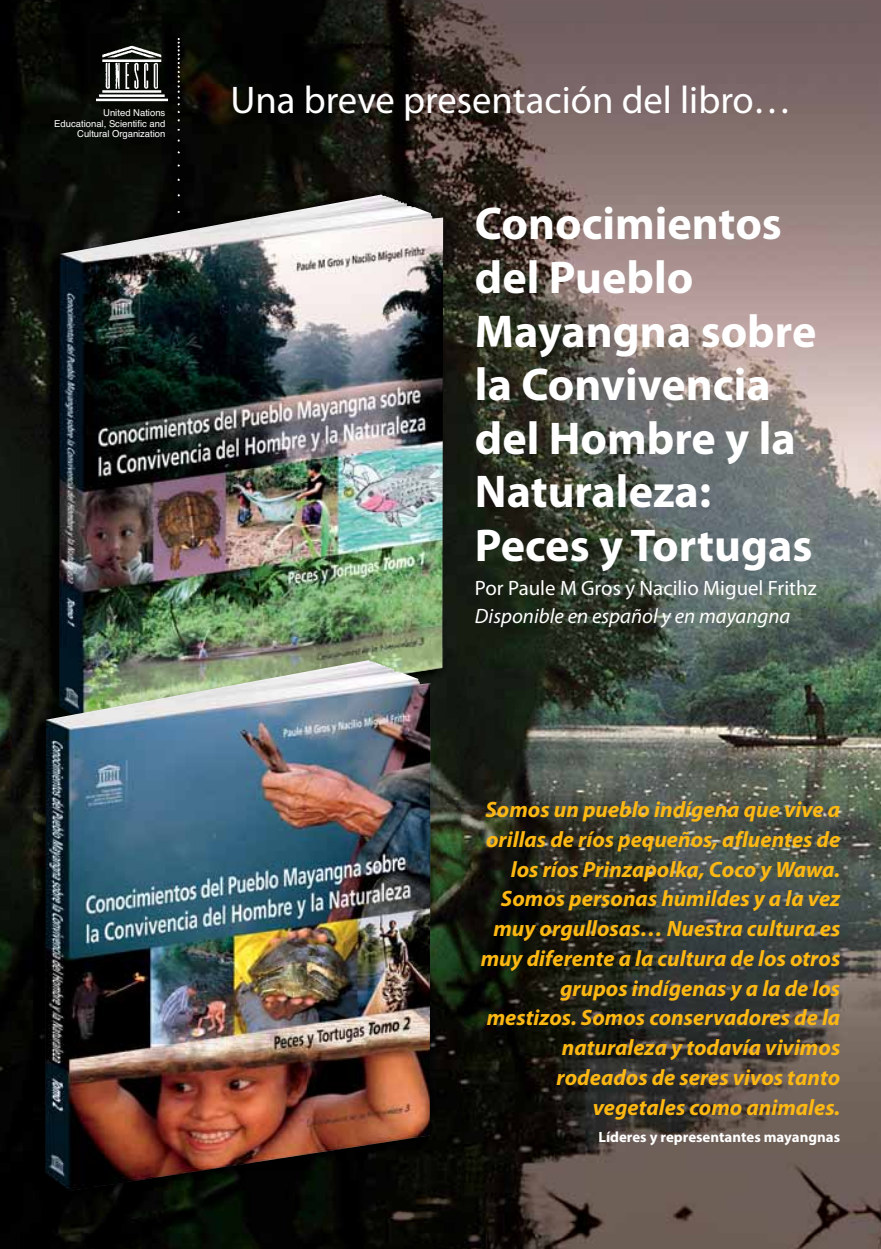
<style>
.page{position:relative;width:881px;height:1249px;background:#fff}
.page>*{position:absolute;margin:0;border:0;box-sizing:border-box;transform-origin:0 0}
.t1{font:700 46.2px/53.6px "Myriad Pro";color:#fff}
.t2{font:38.68px "Myriad Pro";color:#fff}
.t3{font:italic 700 22.4px/29.8px "Myriad Pro";color:#fdb813;text-align:right}
.t4{font:20.82px "Myriad Pro";color:#fff}
.t5{font:italic 20.82px "Myriad Pro";color:#fff}
.t6{font:700 14.88px "Myriad Pro";color:#fff}
.t7{font:9.45px/10.3px "Helvetica";color:#fff;text-align:right}
</style>
<div class="page">
<img style="left:0;top:0;width:881px;height:1248px">
<img style="left:33px;top:183px;width:446px;height:565px">
<img style="left:59px;top:194px;width:384px;height:453px">
<img style="left:13px;top:647px;width:448px;height:569px">
<img style="left:59px;top:647px;width:383px;height:76px">
<img style="left:45px;top:660px;width:385px;height:530px">
<img style="left:96px;top:38px;width:91px;height:178px">
<p class="t7" style="left:54px;top:109px;width:113px">United Nations<br>Educational, Scientific and<br>Cultural Organization</p>
<h2 class="t2" style="left:230px;top:85px;width:563px">Una breve presentación del libro…</h2>
<h1 class="t1" style="left:475px;top:200px;width:343px">Conocimientos del Pueblo<br>Mayangna sobre la Convivencia del Hombre y la<br>Naturaleza:<br>Peces y Tortugas</h1>
<p class="t4" style="left:475px;top:580px;width:343px">Por Paule M Gros y Nacilio Miguel Frithz</p>
<p class="t5" style="left:475px;top:608px;width:317px">Disponible en español y en mayangna</p>
<p class="t3" style="left:481px;top:796px;width:361px">Somos un pueblo indígena que vive a orillas de ríos pequeños, afluentes de los ríos Prinzapolka, Coco y Wawa.<br>Somos personas humildes y a la vez muy orgullosas… Nuestra cultura es muy diferente a la cultura de los otros grupos indígenas y a la de los mestizos. Somos conservadores de la naturaleza y todavía vivimos rodeados de seres vivos tanto vegetales como animales.</p>
<p class="t6" style="left:598px;top:1130px;width:243px">Líderes y representantes mayangnas</p>
</div>
